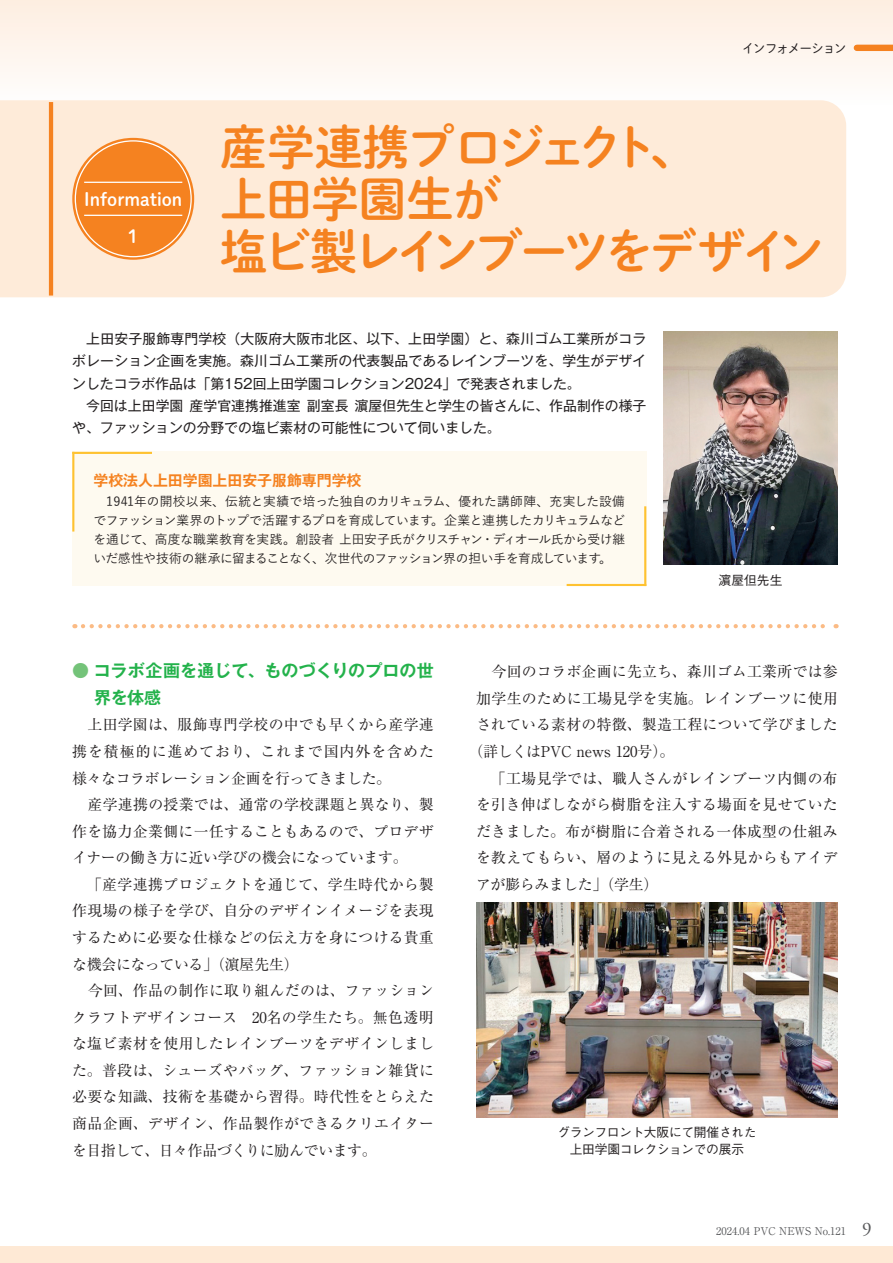
<style>
.page{position:relative;width:893px;height:1263px;background:#fff}
.page>*{position:absolute;margin:0;border:0;box-sizing:border-box;transform-origin:0 0}
.インフォ-タイトル{font:47.85px "Shuei M Go Std B";letter-spacing:-.085em;color:#f58220}
.リード{font:18.15px "Shuei M Go Std B";color:#fff}
.本文タイトルのコピー{font:700 16.95px/26.5px "Gothic MB101 Pr 6 De";letter-spacing:.005em;color:#23b24b}
.本文{font:14.85px/26.5px "Ryumin Pr 6";letter-spacing:.01em;color:#231f20;text-align:justify}
.キャプション{font:700 14.85px "Gothic MB101 Pr 6 De";color:#f58220}
.本文-2{font:14.85px "Ryumin Pr 6";letter-spacing:-.01em;color:#231f20}
.リードゴシック{font:13.8px/22.4px "Gothic MB101 Pro";color:#231f20;text-align:justify}
.キャプション-2{font:500 12.75px/19.2px "Yu Go";letter-spacing:-.05em;color:#231f20;text-align:justify}
.キャプション-3{font:500 12.75px/17px "Gothic BBB Pr 6";letter-spacing:-.02em;color:#231f20;text-align:center}
.本文タイトル{font:12.75px "Shuei M Go Std L";letter-spacing:-.1em;color:#231f20}
.t1{font:10.65px "Ryumin Pro";color:#57585a}
.s1{color:#74c379}
.s2{font-family:"Adobe Garamond Pro";font-size:19.2px}
</style>
<div class="page">
<div style="left:0;top:0;width:893px;height:105px;background:linear-gradient(to right,#fef5ee,#fef5ee)"></div>
<div style="left:0;top:1246px;width:893px;height:17px;background:#fee9d5"></div>
<div style="left:857px;top:45px;width:36px;height:6px;background:#f58220"></div>
<svg style="left:0;top:0;width:1px;height:100px"></svg>
<img style="left:663px;top:332px;width:175px;height:233px">
<div style="left:72px;top:452px;width:574px;height:134px;background:#fefaf0"></div>
<hr style="left:644px;top:506px;width:2px;height:80px;background:#fec231">
<hr style="left:567px;top:584px;width:79px;height:2px;background:#fec231">
<hr style="left:72px;top:452px;width:2px;height:79px;background:#fec231">
<hr style="left:72px;top:452px;width:80px;height:2px;background:#fec231">
<svg style="left:83px;top:624px;width:754px;height:4px"></svg>
<img style="left:476px;top:902px;width:362px;height:215px">
<div style="left:0;top:100px;width:846px;height:197px;background:#feebd9"></div>
<hr style="left:49px;top:102px;width:4px;height:194px;background:#f58220">
<div style="left:72px;top:138px;width:122px;height:122px;background:#f58220;border-radius:50%"></div>
<hr style="left:84px;top:182px;width:98px;height:1px;background:#fff">
<hr style="left:84px;top:215px;width:98px;height:1px;background:#fff">
<p class="リード" style="left:84px;top:185px;width:100px">Information</p>
<p class="リード" style="left:128px;top:223px;width:12px">1</p>
<p class="本文タイトル" style="left:742px;top:39px;width:106px">インフォメーション</p>
<p class="インフォ-タイトル" style="left:220px;top:111px;width:480px">産学連携プロジェクト、</p>
<p class="インフォ-タイトル" style="left:220px;top:164px;width:283px">上田学園生が</p>
<p class="インフォ-タイトル" style="left:220px;top:216px;width:606px">塩ビ製レインブーツをデザイン</p>
<p class="リードゴシック" style="left:72px;top:325px;width:576px">　上田安子服飾専門学校（大阪府大阪市北区、以下、上田学園）と、森川ゴム工業所がコラボレーション企画を実施。森川ゴム工業所の代表製品であるレインブーツを、学生がデザインしたコラボ作品は「第152回上田学園コレクション2024」で発表されました。</p>
<p class="リードゴシック" style="left:72px;top:392px;width:576px">　今回は上田学園 産学官連携推進室 副室長 濵屋但先生と学生の皆さんに、作品制作の様子や、ファッションの分野での塩ビ素材の可能性について伺いました。</p>
<p class="キャプション" style="left:94px;top:468px;width:269px">学校法人上田学園上田安子服飾専門学校</p>
<p class="キャプション-2" style="left:94px;top:490px;width:533px">　1941年の開校以来、伝統と実績で培った独自のカリキュラム、優れた講師陣、充実した設備でファッション業界のトップで活躍するプロを育成しています。企業と連携したカリキュラムなどを通じて、高度な職業教育を実践。創設者 上田安子氏がクリスチャン・ディオール氏から受け継いだ感性や技術の継承に留まることなく、次世代のファッション界の担い手を育成しています。</p>
<p class="キャプション-3" style="left:719px;top:570px;width:65px">濵屋但先生</p>
<p class="本文タイトルのコピー" style="left:94px;top:657px;width:341px;text-indent:-22px"><span class="s1">●</span> コラボ企画を通じて、ものづくりのプロの世界を体感</p>
<p class="本文" style="left:72px;top:711px;width:363px">　上田学園は、服飾専門学校の中でも早くから産学連携を積極的に進めており、これまで国内外を含めた様々なコラボレーション企画を行ってきました。</p>
<p class="本文" style="left:72px;top:790px;width:363px">　産学連携の授業では、通常の学校課題と異なり、製作を協力企業側に一任することもあるので、プロデザイナーの働き方に近い学びの機会になっています。</p>
<p class="本文" style="left:72px;top:870px;width:363px">　「産学連携プロジェクトを通じて、学生時代から製作現場の様子を学び、自分のデザインイメージを表現するために必要な仕様などの伝え方を身につける貴重な機会になっている」（濵屋先生）</p>
<p class="本文" style="left:72px;top:976px;width:363px">　今回、作品の制作に取り組んだのは、ファッションクラフトデザインコース　20名の学生たち。無色透明な塩ビ素材を使用したレインブーツをデザインしました。普段は、シューズやバッグ、ファッション雑貨に必要な知識、技術を基礎から習得。時代性をとらえた商品企画、デザイン、作品製作ができるクリエイターを目指して、日々作品づくりに励んでいます。</p>
<p class="本文" style="left:476px;top:658px;width:363px">　今回のコラボ企画に先立ち、森川ゴム工業所では参</p>
<p class="本文" style="left:476px;top:684px;width:363px">加学生のために工場見学を実施。レインブーツに使用</p>
<p class="本文" style="left:476px;top:711px;width:363px">されている素材の特徴、製造工程について学びました</p>
<p class="本文-2" style="left:468px;top:740px;width:207px">（詳しくはPVC news 120号）。</p>
<p class="本文" style="left:476px;top:764px;width:363px">　「工場見学では、職人さんがレインブーツ内側の布を引き伸ばしながら樹脂を注入する場面を見せていただきました。布が樹脂に合着される一体成型の仕組みを教えてもらい、層のように見える外見からもアイデアが膨らみました」（学生）</p>
<p class="キャプション-3" style="left:557px;top:1123px;width:201px">グランフロント大阪にて開催された上田学園コレクションでの展示</p>
<p class="t1" style="left:716px;top:1223px;width:157px">2024.04 PVC NEWS No.121 <span class="s2">9</span></p>
</div>
